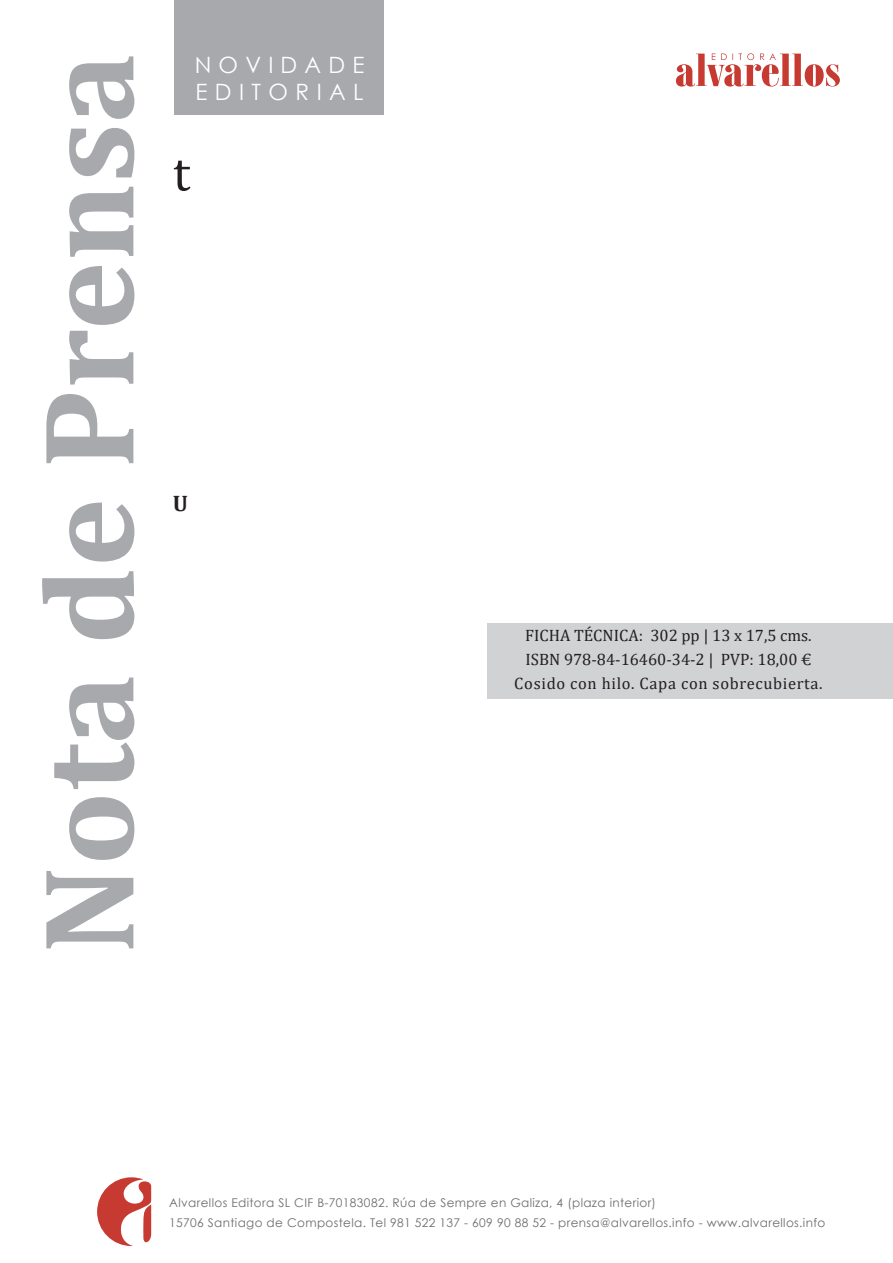
<style>
.page{position:relative;width:893px;height:1263px;background:#fff}
.page>*{position:absolute;margin:0;border:0;box-sizing:border-box;transform-origin:0 0}
.t1{font:700 130.5px "Cambria";color:#a8a9ad}
.t2{font:51px "Cambria";color:#231f20}
.t3{font:22.5px/27px "Century Gothic";letter-spacing:.33em;color:#fff}
.t4{font:700 22.5px "Cambria";color:#231f20}
.t5{font:16.5px/24px "Cambria";color:#231f20;text-align:center}
.t6{font:12px/19.5px "Century Gothic";letter-spacing:.03em;color:#6c6d70}
</style>
<div class="page">
<svg style="left:676px;top:53px;width:164px;height:34px"></svg>
<svg style="left:97px;top:1177px;width:54px;height:69px"></svg>
<div style="left:174px;top:0;width:209px;height:115px;background:#a8a9ad"></div>
<div style="left:488px;top:623px;width:405px;height:75px;background:#d1d2d4"></div>
<h1 class="t1" style="left:-3px;top:954px;width:903px;rotate:-90deg">Nota de Prensa</h1>
<h3 class="t3" style="left:195px;top:51px;width:171px">NOVIDADE<br>EDITORIAL</h3>
<h2 class="t2" style="left:173px;top:143px;width:19px">t</h2>
<h3 class="t4" style="left:173px;top:487px;width:17px">U</h3>
<h3 class="t5" style="left:514px;top:623px;width:310px">FICHA TÉCNICA: 302 pp | 13 x 17,5 cms.<br>ISBN 978-84-16460-34-2 | PVP: 18,00 €<br>Cosido con hilo. Capa con sobrecubierta.</h3>
<p class="t6" style="left:169px;top:1193px;width:658px">Alvarellos Editora SL CIF B-70183082. Rúa de Sempre en Galiza, 4 (plaza interior)<br>15706 Santiago de Compostela. Tel 981 522 137 - 609 90 88 52 - prensa@alvarellos.info - www.alvarellos.info</p>
</div>
